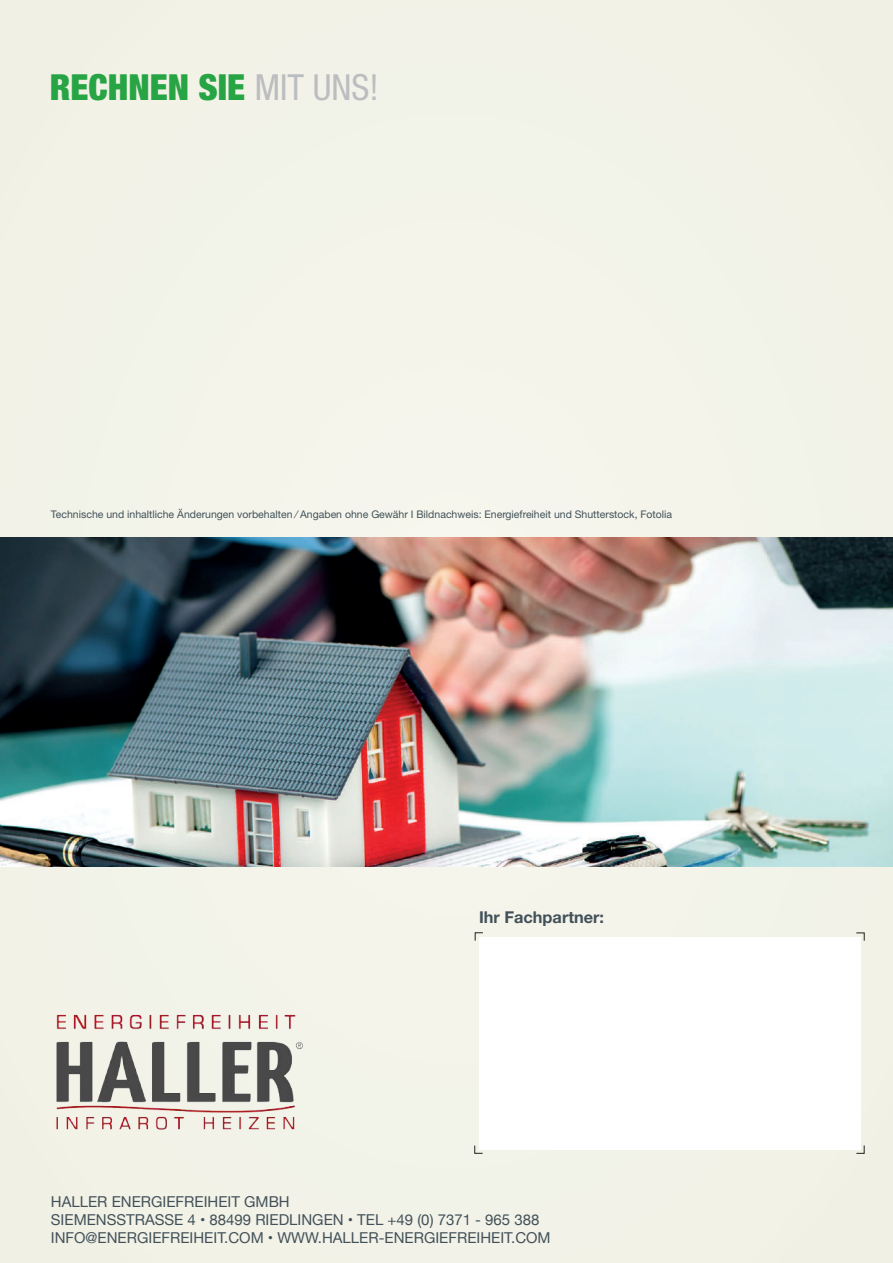
<style>
.page{position:relative;width:893px;height:1263px;background:#f2f3e8}
.page>*{position:absolute;margin:0;border:0;box-sizing:border-box;transform-origin:0 0}
.t1{font:900 condensed 36px "Helvetica Neue";color:#27a444}
.t2{font:700 16.35px "Helvetica Neue LT Std";color:#425159}
.t3{font:15px/18px "Helvetica Neue";color:#425159}
.t4{font:10.5px "Helvetica Neue LT Std";color:#425159}
.s1{font-weight:400;color:#bcbdc0}
</style>
<div class="page">
<div style="left:479px;top:937px;width:381px;height:212px;background:#fff"></div>
<img style="left:0;top:538px;width:893px;height:328px">
<svg style="left:475px;top:932px;width:8px;height:9px"></svg>
<svg style="left:474px;top:1145px;width:9px;height:9px"></svg>
<svg style="left:856px;top:1145px;width:8px;height:9px"></svg>
<svg style="left:856px;top:932px;width:9px;height:9px"></svg>
<img style="left:56px;top:1014px;width:247px;height:116px">
<h1 class="t1" style="left:50px;top:65px;width:330px">RECHNEN SIE <span class="s1">MIT UNS!</span></h1>
<p class="t4" style="left:51px;top:508px;width:623px">Technische und inhaltliche Änderungen vorbehalten ⁄ Angaben ohne Gewähr I Bildnachweis: Energiefreiheit und Shutterstock, Fotolia</p>
<p class="t2" style="left:479px;top:907px;width:126px">Ihr Fachpartner:</p>
<p class="t3" style="left:51px;top:1193px;width:501px">HALLER ENERGIEFREIHEIT GMBH<br>SIEMENSSTRASSE 4 • 88499 RIEDLINGEN • TEL +49 (0) 7371 - 965 388<br>INFO@ENERGIEFREIHEIT.COM • WWW.HALLER-ENERGIEFREIHEIT.COM</p>
</div>
